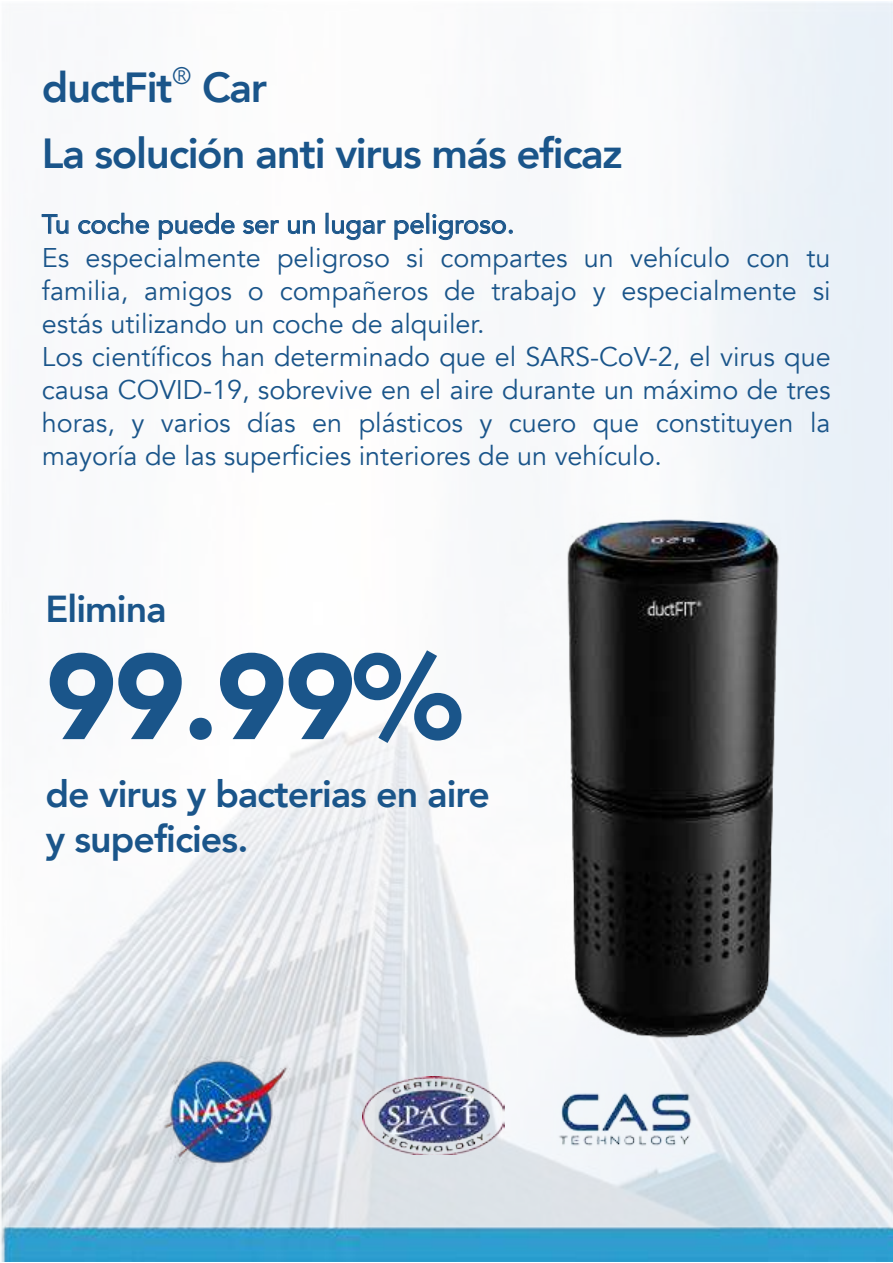
<style>
.page{position:relative;width:893px;height:1263px;background:#fff}
.page>*{position:absolute;margin:0;border:0;box-sizing:border-box;transform-origin:0 0}
.t1{font:900 120px "Avenir";color:#1a558a}
.t2{font:800 42px/65.8px "Avenir";letter-spacing:-.03em;color:#1a558a}
.t3{font:800 37.5px/45px "Avenir";letter-spacing:-.025em;color:#1a558a}
.t4{font:27px/33px "Avenir";color:#1a558a}
.t5{font:26.4px "Avenir";color:#1a558a}
</style>
<div class="page">
<img style="left:0;top:2px;width:893px;height:1259px">
<img style="left:135px;top:1057px;width:178px;height:110px">
<img style="left:362px;top:1076px;width:143px;height:78px">
<img style="left:551px;top:1085px;width:151px;height:69px">
<img style="left:530px;top:501px;width:264px;height:557px">
<svg style="left:41px;top:214px;width:28px;height:20px"></svg>
<svg style="left:78px;top:213px;width:71px;height:21px"></svg>
<svg style="left:159px;top:213px;width:76px;height:27px"></svg>
<svg style="left:242px;top:220px;width:37px;height:14px"></svg>
<svg style="left:288px;top:220px;width:27px;height:14px"></svg>
<svg style="left:332px;top:220px;width:54px;height:20px"></svg>
<svg style="left:394px;top:220px;width:30px;height:20px"></svg>
<div style="left:426px;top:213px;width:3px;height:21px;border:1px solid #1a558a"></div>
<svg style="left:432px;top:214px;width:81px;height:26px"></svg>
<h2 class="t2" style="left:42px;top:54px;width:582px">ductFitⓇ Car<br>La solución anti virus más eficaz</h2>
<p class="t5" style="left:42px;top:203px;width:474px">Tu coche puede ser un lugar peligroso.</p>
<p class="t4" style="left:42px;top:241px;width:790px">Es especialmente peligroso si compartes un vehículo con tu familia, amigos o compañeros de trabajo y especialmente si estás utilizando un coche de alquiler.<br>Los científicos han determinado que el SARS-CoV-2, el virus que causa COVID-19, sobrevive en el aire durante un máximo de tres horas, y varios días en plásticos y cuero que constituyen la mayoría de las superficies interiores de un vehículo.</p>
<h3 class="t3" style="left:46px;top:587px;width:122px">Elimina</h3>
<h1 class="t1" style="left:46px;top:594px;width:418px">99.99%</h1>
<h3 class="t3" style="left:46px;top:771px;width:446px">de virus y bacterias en aire y supeficies.</h3>
</div>
